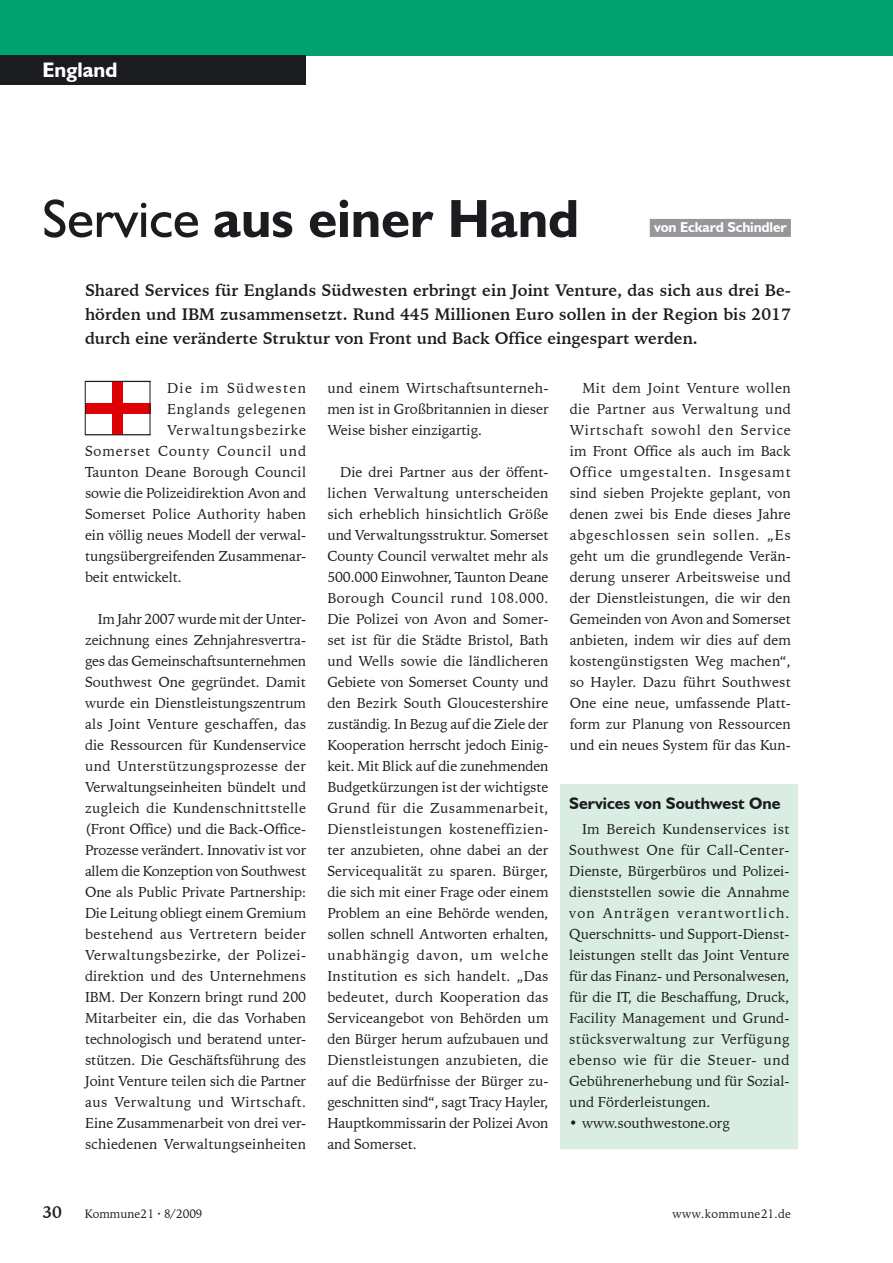
<style>
.page{position:relative;width:893px;height:1263px;background:#fff}
.page>*{position:absolute;margin:0;border:0;box-sizing:border-box;transform-origin:0 0}
.Titel_Arikel{font:700 54px "Humanist 521 BT";color:#1b1c20}
.Kolumnentitel_lb{font:700 21px "Humanist 521 BT";color:#fff}
.Text_Einleitung_11_16{font:700 16.5px/24px "Iowan Old Style BT";color:#1b1c20;text-align:justify}
.Meldungen_Überschrift{font:700 16.5px "Humanist 521 BT";color:#1b1c20}
.Text_mit_Einzug_und_Abstand_vor_Absatz{font:14.25px/21px "Iowan Old Style BT";letter-spacing:-.005em;color:#1b1c20;text-align:justify}
.Text_mit_Einzug{font:14.25px/21px "Iowan Old Style BT";color:#1b1c20;text-align:justify}
.Text_ohne_Einzug{font:14.25px "Iowan Old Style BT";letter-spacing:-.005em;color:#1b1c20}
.Text_ohne_Einzug-2{font:14.25px "Iowan Old Style BT";letter-spacing:.015em;color:#1b1c20}
.Text_ohne_Einzug-3{font:14.25px "Iowan Old Style BT";letter-spacing:-.01em;color:#1b1c20}
.Text_ohne_Einzug-4{font:14.25px "Iowan Old Style BT";letter-spacing:.065em;color:#1b1c20}
.Text_Aufzählung{font:14.25px "Iowan Old Style BT";letter-spacing:-.005em;color:#1b1c20}
.Text_ohne_Einzug-5{font:14.25px "Iowan Old Style BT";letter-spacing:.06em;color:#1b1c20}
.Autor_grau_hinterlegt{font:700 14.25px "Humanist 521 BT";letter-spacing:-.01em;color:#fff}
.Text_ohne_Einzug-6{font:14.25px "Iowan Old Style BT";letter-spacing:.045em;color:#1b1c20}
.Text_ohne_Einzug-7{font:14.25px "Iowan Old Style BT";letter-spacing:.09em;color:#1b1c20}
.t1{font:12px "Iowan Old Style BT";letter-spacing:.01em;color:#1b1c20}
.s1{font-weight:400}
</style>
<div class="page">
<div style="left:0;top:0;width:893px;height:55px;background:#00a36f"></div>
<div style="left:0;top:55px;width:306px;height:30px;background:#1b1c20"></div>
<div style="left:650px;top:219px;width:141px;height:18px;background:#97979b"></div>
<div style="left:560px;top:784px;width:238px;height:365px;background:#daede3"></div>
<svg style="left:87px;top:413px;width:61px;height:1px"></svg>
<div style="left:112px;top:381px;width:11px;height:54px;background:#df0005"></div>
<div style="left:85px;top:403px;width:65px;height:10px;background:#df0005"></div>
<div style="left:85px;top:381px;width:65px;height:54px;border:1px solid #1b1c20"></div>
<p class="Kolumnentitel_lb" style="left:43px;top:57px;width:76px">England</p>
<p class="Titel_Arikel" style="left:42px;top:185px;width:538px"><span class="s1">Service</span> aus einer Hand</p>
<p class="Autor_grau_hinterlegt" style="left:654px;top:218px;width:134px">von Eckard Schindler</p>
<p class="Text_Einleitung_11_16" style="left:85px;top:278px;width:707px">Shared Services für Englands Südwesten erbringt ein Joint Venture, das sich aus drei Be&shy;hörden und IBM zusammensetzt. Rund 445 Millionen Euro sollen in der Region bis 2017 durch eine veränderte Struktur von Front und Back Office eingespart werden.</p>
<p class="Text_ohne_Einzug-7" style="left:167px;top:379px;width:140px">Die im Südwesten</p>
<p class="Text_ohne_Einzug-6" style="left:167px;top:400px;width:140px">Englands gelegenen</p>
<p class="Text_ohne_Einzug-5" style="left:167px;top:421px;width:140px">Verwaltungsbezirke</p>
<p class="Text_ohne_Einzug-4" style="left:85px;top:442px;width:222px">Somerset County Council und</p>
<p class="Text_ohne_Einzug-2" style="left:85px;top:463px;width:223px">Taunton Deane Borough Council</p>
<p class="Text_ohne_Einzug-3" style="left:85px;top:484px;width:223px">sowie die Polizeidirektion Avon and</p>
<p class="Text_ohne_Einzug-2" style="left:85px;top:505px;width:223px">Somerset Police Authority haben</p>
<p class="Text_ohne_Einzug" style="left:85px;top:526px;width:223px">ein völlig neues Modell der verwal-</p>
<p class="Text_ohne_Einzug" style="left:85px;top:547px;width:223px">tungsübergreifenden Zusammenar-</p>
<p class="Text_ohne_Einzug" style="left:85px;top:568px;width:98px">beit entwickelt.</p>
<p class="Text_mit_Einzug_und_Abstand_vor_Absatz" style="left:85px;top:609px;width:223px;text-indent:13px">Im Jahr 2007 wurde mit der Unter&shy;zeichnung eines Zehnjahresvertra&shy;ges das Gemeinschaftsunternehmen Southwest One gegründet. Damit wurde ein Dienstleistungszentrum als Joint Venture geschaffen, das die Ressourcen für Kundenservice und Unterstützungsprozesse der Verwaltungseinheiten bündelt und zugleich die Kundenschnittstelle (Front Office) und die Back-Office-Prozesse verändert. Innovativ ist vor allem die Konzeption von Southwest One als Public Private Partnership:<br>Die Leitung obliegt einem Gremium bestehend aus Vertretern beider Verwaltungsbezirke, der Polizei&shy;direktion und des Unternehmens IBM. Der Konzern bringt rund 200<br>Mitarbeiter ein, die das Vorhaben technologisch und beratend unter&shy;stützen. Die Geschäftsführung des Joint Venture teilen sich die Partner aus Verwaltung und Wirtschaft.<br>Eine Zusammenarbeit von drei ver&shy;schiedenen Verwaltungseinheiten</p>
<p class="Text_mit_Einzug_und_Abstand_vor_Absatz" style="left:327px;top:378px;width:223px">und einem Wirtschaftsunterneh&shy;men ist in Großbritannien in dieser Weise bisher einzigartig.</p>
<p class="Text_mit_Einzug_und_Abstand_vor_Absatz" style="left:327px;top:462px;width:223px;text-indent:13px">Die drei Partner aus der öffent&shy;lichen Verwaltung unterscheiden sich erheblich hinsichtlich Größe und Verwaltungsstruktur. Somerset County Council verwaltet mehr als 500.000 Einwohner, Taunton Deane Borough Council rund 108.000.<br>Die Polizei von Avon and Somer&shy;set ist für die Städte Bristol, Bath und Wells sowie die ländlicheren Gebiete von Somerset County und den Bezirk South Gloucestershire zuständig. In Bezug auf die Ziele der Kooperation herrscht jedoch Einig&shy;keit. Mit Blick auf die zunehmenden Budgetkürzungen ist der wichtigste Grund für die Zusammenarbeit, Dienstleistungen kosteneffizien&shy;ter anzubieten, ohne dabei an der Servicequalität zu sparen. Bürger, die sich mit einer Frage oder einem Problem an eine Behörde wenden, sollen schnell Antworten erhalten, unabhängig davon, um welche Institution es sich handelt. „Das bedeutet, durch Kooperation das Serviceangebot von Behörden um den Bürger herum aufzubauen und Dienstleistungen anzubieten, die auf die Bedürfnisse der Bürger zu&shy;geschnitten sind“, sagt Tracy Hayler, Hauptkommissarin der Polizei Avon and Somerset.</p>
<p class="Text_mit_Einzug_und_Abstand_vor_Absatz" style="left:570px;top:378px;width:223px;text-indent:13px">Mit dem Joint Venture wollen die Partner aus Verwaltung und Wirtschaft sowohl den Service im Front Office als auch im Back Office umgestalten. Insgesamt sind sieben Projekte geplant, von denen zwei bis Ende dieses Jahre abgeschlossen sein sollen. „Es geht um die grundlegende Verän&shy;derung unserer Arbeitsweise und der Dienstleistungen, die wir den Gemeinden von Avon and Somerset anbieten, indem wir dies auf dem kostengünstigsten Weg machen“, so Hayler. Dazu führt Southwest One eine neue, umfassende Platt&shy;form zur Planung von Ressourcen und ein neues System für das Kun-</p>
<p class="Meldungen_Überschrift" style="left:569px;top:793px;width:213px">Services von Southwest One</p>
<p class="Text_mit_Einzug" style="left:569px;top:819px;width:222px;text-indent:13px">Im Bereich Kundenservices ist Southwest One für Call-Center-Dienste, Bürgerbüros und Polizei&shy;dienststellen sowie die Annahme von Anträgen verantwortlich.<br>Querschnitts- und Support-Dienst&shy;leistungen stellt das Joint Venture für das Finanz- und Personalwesen, für die IT, die Beschaffung, Druck, Facility Management und Grund&shy;stücksverwaltung zur Verfügung ebenso wie für die Steuer- und Gebührenerhebung und für Sozial&shy;und Förderleistungen.</p>
<p class="Text_Aufzählung" style="left:569px;top:1114px;width:162px">• www.southwestone.org</p>
<p class="Text_Einleitung_11_16" style="left:43px;top:1200px;width:21px">30</p>
<p class="t1" style="left:85px;top:1206px;width:119px">Kommune21 · 8/2009</p>
<p class="t1" style="left:673px;top:1206px;width:120px">www.kommune21.de</p>
</div>
